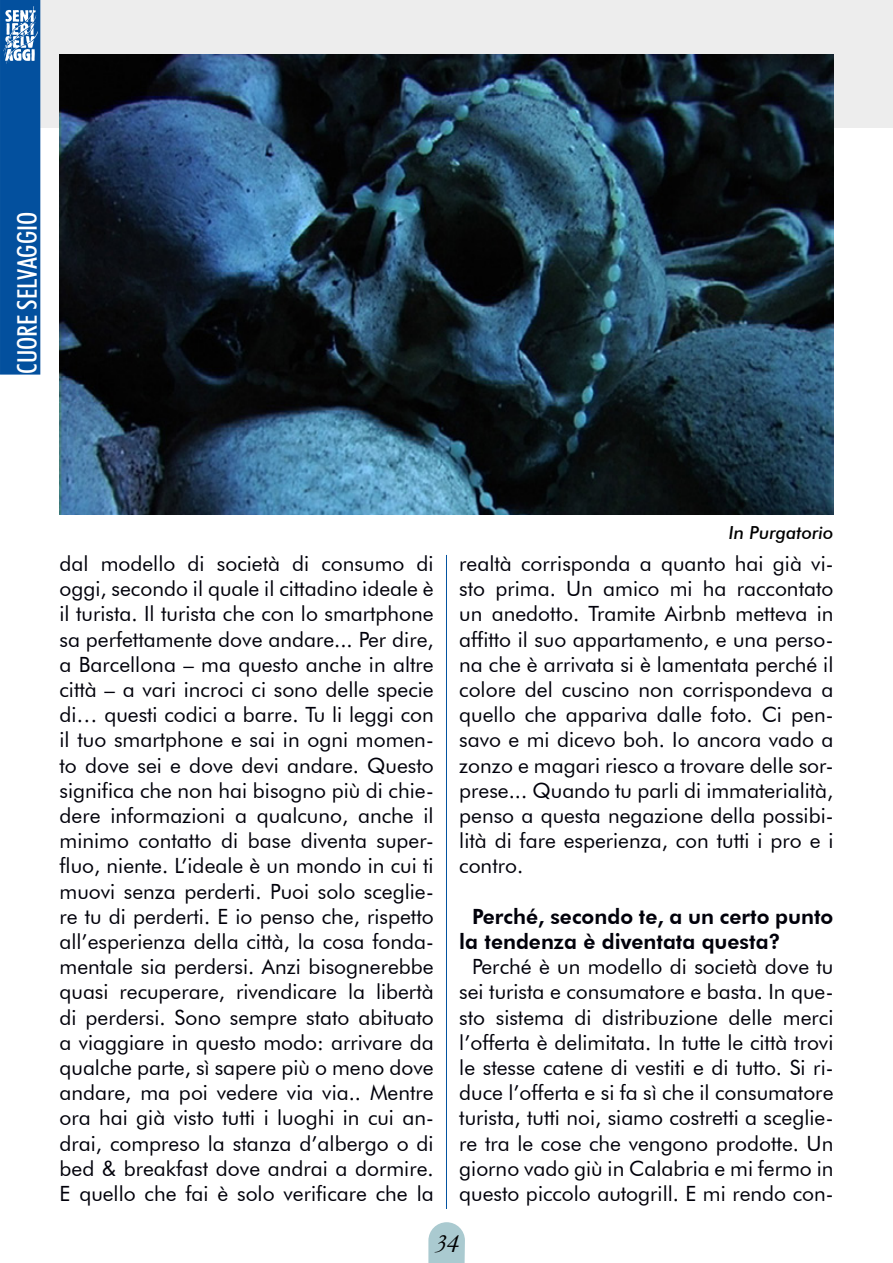
<style>
.page{position:relative;width:893px;height:1263px;background:#fff}
.page>*{position:absolute;margin:0;border:0;box-sizing:border-box;transform-origin:0 0}
.t1{font:500 condensed 27px "Futura BT";color:#fff}
.t2{font:italic 27px "Garamond";color:#000}
.t3{font:21px/25.2px "Futura BT";color:#00000a;text-align:justify}
.t4{font:800 21px/25.2px "Futura BT";color:#00000a}
.t5{font:italic 500 18px "Futura BT";color:#000}
</style>
<div class="page">
<div style="left:0;top:0;width:893px;height:127px;background:#ededed"></div>
<svg style="left:428px;top:1222px;width:37px;height:41px;background:#b3d0d5"></svg>
<hr style="left:446px;top:555px;width:1px;height:654px;background:#0453a0">
<img style="left:60px;top:54px;width:774px;height:460px">
<svg style="left:0;top:0;width:40px;height:375px;background:#115aa3"></svg>
<p class="t1" style="left:11px;top:374px;width:163px;rotate:-90deg">CUORE SELVAGGIO</p>
<p class="t5" style="left:729px;top:521px;width:106px">In Purgatorio</p>
<p class="t3" style="left:60px;top:551px;width:376px">dal modello di società di consumo di oggi, secondo il quale il cittadino ideale è il turista. Il turista che con lo smartphone sa perfettamente dove andare... Per dire, a Barcellona – ma questo anche in altre città – a vari incroci ci sono delle specie di… questi codici a barre. Tu li leggi con il tuo smartphone e sai in ogni momen&shy;to dove sei e dove devi andare. Questo significa che non hai bisogno più di chie&shy;dere informazioni a qualcuno, anche il minimo contatto di base diventa super&shy;fluo, niente. L’ideale è un mondo in cui ti muovi senza perderti. Puoi solo sceglie&shy;re tu di perderti. E io penso che, rispetto all’esperienza della città, la cosa fonda&shy;mentale sia perdersi. Anzi bisognerebbe quasi recuperare, rivendicare la libertà di perdersi. Sono sempre stato abituato a viaggiare in questo modo: arrivare da qualche parte, sì sapere più o meno dove andare, ma poi vedere via via.. Mentre ora hai già visto tutti i luoghi in cui an&shy;drai, compreso la stanza d’albergo o di bed &amp; breakfast dove andrai a dormire.<br>E quello che fai è solo verificare che la</p>
<p class="t3" style="left:459px;top:551px;width:376px">realtà corrisponda a quanto hai già vi&shy;sto prima. Un amico mi ha raccontato un anedotto. Tramite Airbnb metteva in affitto il suo appartamento, e una perso&shy;na che è arrivata si è lamentata perché il colore del cuscino non corrispondeva a quello che appariva dalle foto. Ci pen&shy;savo e mi dicevo boh. Io ancora vado a zonzo e magari riesco a trovare delle sor&shy;prese... Quando tu parli di immaterialità, penso a questa negazione della possibi&shy;lità di fare esperienza, con tutti i pro e i contro.</p>
<p class="t4" style="left:459px;top:903px;width:376px;text-indent:13px">Perché, secondo te, a un certo punto la tendenza è diventata questa?</p>
<p class="t3" style="left:459px;top:954px;width:376px;text-indent:13px">Perché è un modello di società dove tu sei turista e consumatore e basta. In que&shy;sto sistema di distribuzione delle merci l’offerta è delimitata. In tutte le città trovi le stesse catene di vestiti e di tutto. Si ri&shy;duce l’offerta e si fa sì che il consumatore turista, tutti noi, siamo costretti a sceglie&shy;re tra le cose che vengono prodotte. Un giorno vado giù in Calabria e mi fermo in questo piccolo autogrill. E mi rendo con-</p>
<p class="t2" style="left:434px;top:1225px;width:27px">34</p>
</div>
